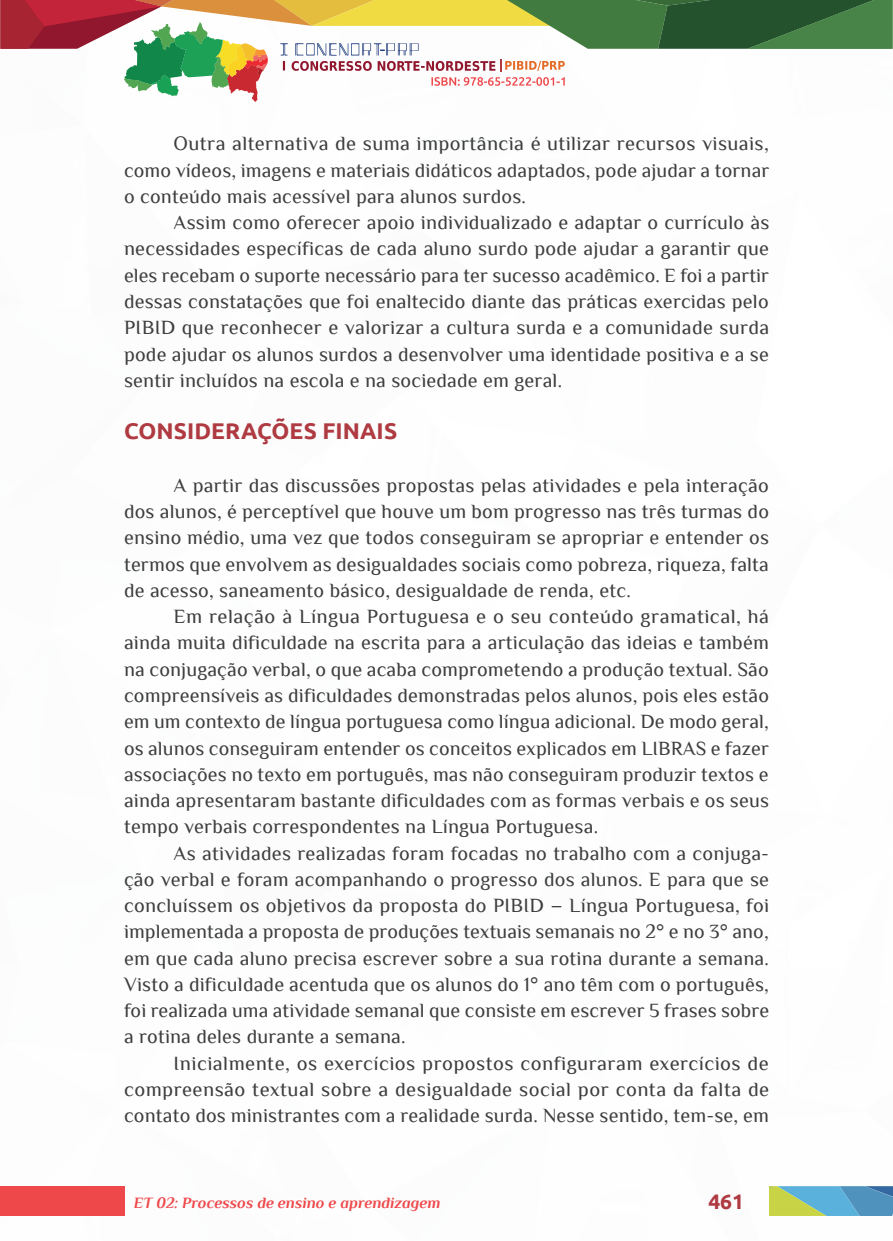
<style>
.page{position:relative;width:893px;height:1241px;background:#fff}
.page>*{position:absolute;margin:0;border:0;box-sizing:border-box;transform-origin:0 0}
._8_SUBTÍTULO_1{font:700 22.75px "Ubuntu";letter-spacing:.005em;color:#af3a41}
.t1{font:700 21px "Ubuntu";color:#af3a41}
._6_CORPO{font:20.12px/26.2px "Philosopher";letter-spacing:.01em;color:#3e3e3f;text-align:justify}
.t2{font:italic 700 15.75px "Philosopher";color:#ef484b}
</style>
<div class="page">
<div style="left:0;top:1185px;width:124px;height:30px;background:#ef484b"></div>
<svg style="left:0;top:0;width:892px;height:102px"></svg>
<svg style="left:769px;top:1186px;width:124px;height:29px;background:#72aea9"></svg>
<p class="_6_CORPO" style="left:124px;top:131px;width:647px;text-indent:50px">Outra alternativa de suma importância é utilizar recursos visuais, como vídeos, imagens e materiais didáticos adaptados, pode ajudar a tornar o conteúdo mais acessível para alunos surdos.</p>
<p class="_6_CORPO" style="left:124px;top:209px;width:647px;text-indent:50px">Assim como oferecer apoio individualizado e adaptar o currículo às necessidades específicas de cada aluno surdo pode ajudar a garantir que eles recebam o suporte necessário para ter sucesso acadêmico. E foi a partir dessas constatações que foi enaltecido diante das práticas exercidas pelo PIBID que reconhecer e valorizar a cultura surda e a comunidade surda pode ajudar os alunos surdos a desenvolver uma identidade positiva e a se sentir incluídos na escola e na sociedade em geral.</p>
<p class="_8_SUBTÍTULO_1" style="left:124px;top:417px;width:275px">CONSIDERAÇÕES FINAIS</p>
<p class="_6_CORPO" style="left:124px;top:472px;width:646px;text-indent:50px">A partir das discussões propostas pelas atividades e pela interação dos alunos, é perceptível que houve um bom progresso nas três turmas do ensino médio, uma vez que todos conseguiram se apropriar e entender os termos que envolvem as desigualdades sociais como pobreza, riqueza, falta de acesso, saneamento básico, desigualdade de renda, etc.</p>
<p class="_6_CORPO" style="left:124px;top:603px;width:646px;text-indent:50px">Em relação à Língua Portuguesa e o seu conteúdo gramatical, há ainda muita dificuldade na escrita para a articulação das ideias e também na conjugação verbal, o que acaba comprometendo a produção textual. São compreensíveis as dificuldades demonstradas pelos alunos, pois eles estão em um contexto de língua portuguesa como língua adicional. De modo geral, os alunos conseguiram entender os conceitos explicados em LIBRAS e fazer associações no texto em português, mas não conseguiram produzir textos e ainda apresentaram bastante dificuldades com as formas verbais e os seus tempo verbais correspondentes na Língua Portuguesa.</p>
<p class="_6_CORPO" style="left:124px;top:839px;width:647px;text-indent:50px">As atividades realizadas foram focadas no trabalho com a conjuga&shy;ção verbal e foram acompanhando o progresso dos alunos. E para que se concluíssem os objetivos da proposta do PIBID – Língua Portuguesa, foi implementada a proposta de produções textuais semanais no 2° e no 3° ano, em que cada aluno precisa escrever sobre a sua rotina durante a semana.<br>Visto a dificuldade acentuda que os alunos do 1° ano têm com o português, foi realizada uma atividade semanal que consiste em escrever 5 frases sobre a rotina deles durante a semana.</p>
<p class="_6_CORPO" style="left:124px;top:1049px;width:647px;text-indent:50px">Inicialmente, os exercícios propostos configuraram exercícios de compreensão textual sobre a desigualdade social por conta da falta de contato dos ministrantes com a realidade surda. Nesse sentido, tem-se, em</p>
<p class="t2" style="left:134px;top:1193px;width:308px">ET 02: Processos de ensino e aprendizagem</p>
<p class="t1" style="left:708px;top:1188px;width:37px">461</p>
</div>
